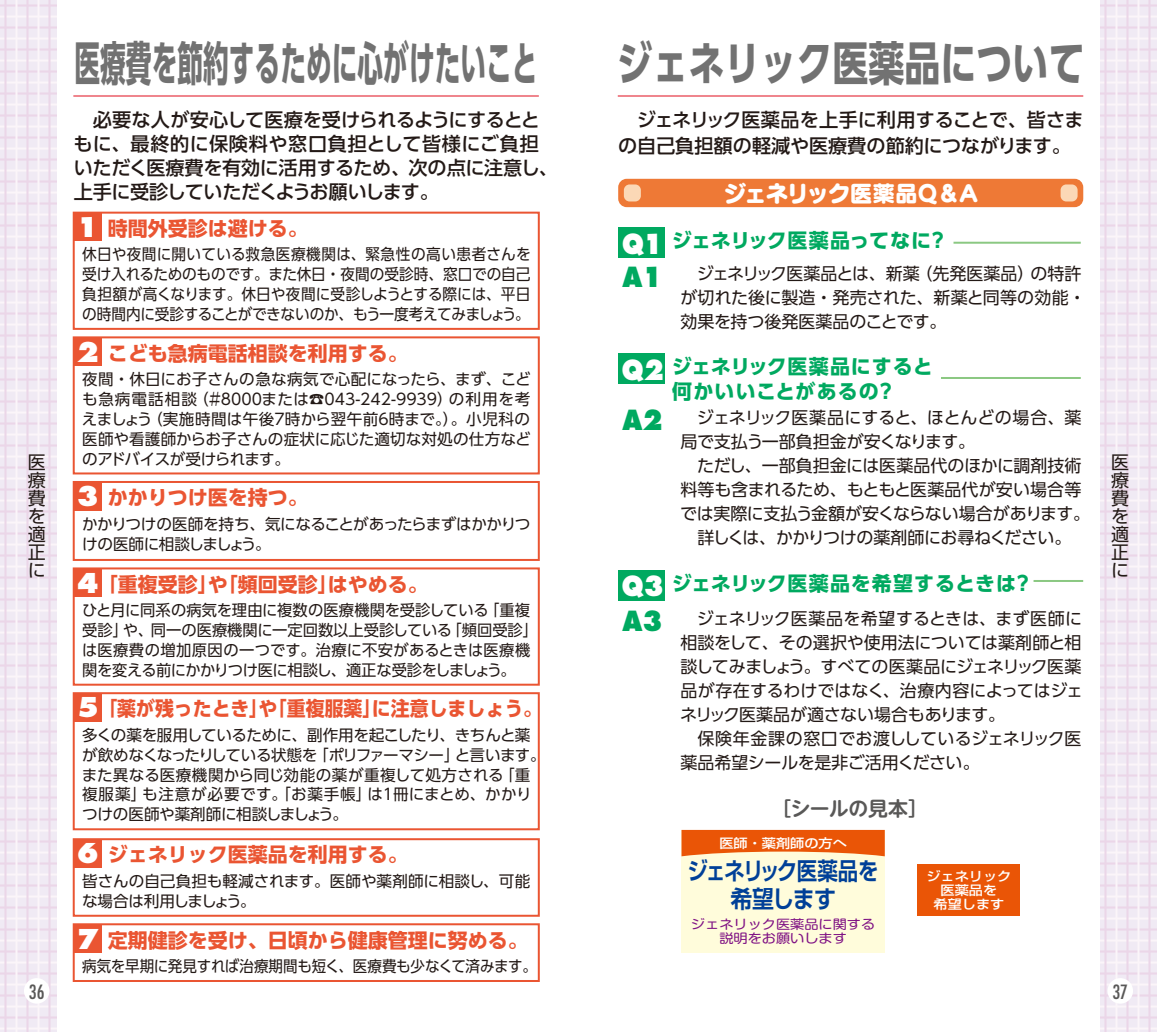
<style>
.page{position:relative;width:1157px;height:1032px;background:#fff}
.page>*{position:absolute;margin:0;border:0;box-sizing:border-box;transform-origin:0 0}
.t1{font:700 46.8px "UD Shin Go Pro";color:#727272;scale:.55 1}
.t2{font:700 46.8px "UD Shin Go Pro";color:#727272;scale:.77 1}
.t3{font:800 27px "Futura";color:#fff;scale:.9 1}
.t4{font:800 26.6px "Futura";color:#fff}
.t5{font:700 24px/28.4px "Shin Go Pro De";letter-spacing:-.07em;color:#004098;text-align:center;scale:.85 1}
.t6{font:22.6px "Seurat Pro EB";letter-spacing:-.05em;color:#fff}
.t7{font:700 20px "UD Shin Go Pro";color:#ea5532}
.t8{font:700 20px/24px "UD Shin Go Pro";letter-spacing:.03em;color:#00a960}
.t9{font:700 20px "UD Shin Go Pro";color:#ea5532;scale:.94 1}
.t10{font:700 20px "UD Shin Go Pro";letter-spacing:-.02em;color:#00a960}
.t11{font:700 19.8px "UD Shin M Go Pro De";letter-spacing:-.005em;color:#595857}
.t12{font:500 19.2px/24px "UD Shin Go Pro";letter-spacing:-.01em;color:#231916}
.t13{font:condensed 19.2px "Futura";color:#595857}
.t14{font:18px/18px "UD Shin Go Pro";color:#231916;text-align:justify}
.t15{font:17px/24px "UD Shin Go Pro";letter-spacing:-.01em;color:#231916}
.t16{font:15.6px/19.8px "UD Shin Go Pro";letter-spacing:-.015em;color:#231916}
.t17{font:15.6px/19.8px "UD Shin Go Pro";letter-spacing:-.015em;color:#231916;text-align:justify;scale:.94 1}
.t18{font:15.6px "UD Shin Go Pro";letter-spacing:-.015em;color:#231916;scale:.93 1}
.t19{font:500 12.8px/14.2px "Shin Go Pro";color:#fff;text-align:center;scale:1.11 1}
.t20{font:12.8px/14.2px "Shin M Go Pro";color:#7f1184;text-align:center;scale:1.11 1}
.s1{font-family:"Futura";font-weight:800;font-size:27px;color:#00a960}
</style>
<div class="page">
<div style="left:0;top:0;width:57px;height:1032px;background:linear-gradient(to right,#f0e7f2,#f1e8f2)"></div>
<div style="left:1100px;top:0;width:57px;height:1032px;background:linear-gradient(to right,#f0e7f2,#f0e8f2)"></div>
<div style="left:24px;top:978px;width:25px;height:25px;background:#fff;border-radius:50%"></div>
<div style="left:1107px;top:978px;width:26px;height:25px;background:#fff;border-radius:50%"></div>
<div style="left:74px;top:213px;width:28px;height:28px;background:#ea5532"></div>
<div style="left:73px;top:212px;width:467px;height:118px;border:2px solid #ea5532"></div>
<div style="left:74px;top:337px;width:28px;height:28px;background:#ea5532"></div>
<div style="left:73px;top:336px;width:467px;height:138px;border:2px solid #ea5532"></div>
<div style="left:74px;top:482px;width:28px;height:28px;background:#ea5532"></div>
<div style="left:73px;top:481px;width:467px;height:80px;border:2px solid #ea5532"></div>
<div style="left:74px;top:568px;width:28px;height:29px;background:#ea5532"></div>
<div style="left:73px;top:567px;width:467px;height:119px;border:2px solid #ea5532"></div>
<div style="left:74px;top:693px;width:28px;height:28px;background:#ea5532"></div>
<div style="left:73px;top:692px;width:467px;height:138px;border:2px solid #ea5532"></div>
<div style="left:74px;top:839px;width:28px;height:28px;background:#ea5532"></div>
<div style="left:73px;top:838px;width:467px;height:79px;border:2px solid #ea5532"></div>
<div style="left:74px;top:924px;width:28px;height:28px;background:#ea5532"></div>
<div style="left:73px;top:923px;width:467px;height:59px;border:2px solid #ea5532"></div>
<div style="left:618px;top:227px;width:47px;height:31px;background:#00a960"></div>
<div style="left:618px;top:353px;width:47px;height:31px;background:#00a960"></div>
<div style="left:618px;top:570px;width:47px;height:31px;background:#00a960"></div>
<hr style="left:953px;top:242px;width:127px;height:2px;background:#8bc882">
<hr style="left:941px;top:377px;width:139px;height:2px;background:#8bc882">
<hr style="left:1033px;top:580px;width:50px;height:2px;background:#8bc882">
<div style="left:618px;top:179px;width:465px;height:28px;background:#ee7936;border-radius:9px"></div>
<div style="left:624px;top:184px;width:17px;height:17px;background:#fbd8b6;border-radius:6px"></div>
<div style="left:1060px;top:184px;width:17px;height:17px;background:#fbd8b6;border-radius:6px"></div>
<hr style="left:618px;top:95px;width:465px;height:2px;background:#ef858d">
<hr style="left:73px;top:95px;width:466px;height:2px;background:#ef858d">
<div style="left:681px;top:830px;width:203px;height:122px;background:#fffcdb"></div>
<svg style="left:681px;top:830px;width:203px;height:26px;background:#ec681e"></svg>
<div style="left:917px;top:864px;width:103px;height:52px;background:#ea5506"></div>
<p class="t14" style="left:28px;top:452px;width:19px">医療費を適正に</p>
<h1 class="t1" style="left:74px;top:25px;width:843px">医療費を節約するために心がけたいこと</h1>
<p class="t12" style="left:73px;top:107px;width:486px">　必要な人が安心して医療を受けられるようにするとともに、最終的に保険料や窓口負担として皆様にご負担いただく医療費を有効に活用するため、次の点に注意し、上手に受診していただくようお願いします。</p>
<h3 class="t4" style="left:77px;top:211px;width:24px">1</h3>
<p class="t7" style="left:108px;top:212px;width:202px">時間外受診は避ける。</p>
<p class="t17" style="left:82px;top:244px;width:478px">休日や夜間に開いている救急医療機関は、緊急性の高い患者さんを受け入れるためのものです。また休日・夜間の受診時、窓口での自己負担額が高くなります。休日や夜間に受診しようとする際には、平日の時間内に受診することができないのか、もう一度考えてみましょう。</p>
<h3 class="t4" style="left:77px;top:335px;width:24px">2</h3>
<p class="t7" style="left:108px;top:337px;width:302px">こども急病電話相談を利用する。</p>
<p class="t16" style="left:82px;top:369px;width:450px;text-align:justify">夜間・休日にお子さんの急な病気で心配になったら、まず、こども急病電話相談（＃8000または☎043-242-9939）の利用を考えましょう（実施時間は午後7時から翌午前6時まで。）。小児科の医師や看護師からお子さんの症状に応じた適切な対処の仕方などのアドバイスが受けられます。</p>
<h3 class="t4" style="left:77px;top:480px;width:24px">3</h3>
<p class="t7" style="left:108px;top:481px;width:202px">かかりつけ医を持つ。</p>
<p class="t16" style="left:82px;top:513px;width:450px">かかりつけの医師を持ち、気になることがあったらまずはかかりつけの医師に相談しましょう。</p>
<h3 class="t4" style="left:77px;top:566px;width:24px">4</h3>
<p class="t7" style="left:98px;top:568px;width:331px">「重複受診」や「頻回受診」はやめる。</p>
<p class="t16" style="left:82px;top:600px;width:458px">ひと月に同系の病気を理由に複数の医療機関を受診している「重複受診」や、同一の医療機関に一定回数以上受診している「頻回受診」は医療費の増加原因の一つです。治療に不安があるときは医療機関を変える前にかかりつけ医に相談し、適正な受診をしましょう。</p>
<h3 class="t4" style="left:77px;top:691px;width:24px">5</h3>
<p class="t9" style="left:98px;top:692px;width:473px">「薬が残ったとき」や「重複服薬」に注意しましょう。</p>
<p class="t16" style="left:82px;top:725px;width:466px">多くの薬を服用しているために、副作用を起こしたり、きちんと薬が飲めなくなったりしている状態を「ポリファーマシー」と言います。また異なる医療機関から同じ効能の薬が重複して処方される「重複服薬」も注意が必要です。「お薬手帳」は1冊にまとめ、かかりつけの医師や薬剤師に相談しましょう。</p>
<h3 class="t4" style="left:77px;top:837px;width:24px">6</h3>
<p class="t7" style="left:108px;top:838px;width:302px">ジェネリック医薬品を利用する。</p>
<p class="t16" style="left:82px;top:871px;width:449px">皆さんの自己負担も軽減されます。医師や薬剤師に相談し、可能な場合は利用しましょう。</p>
<h3 class="t4" style="left:77px;top:922px;width:24px">7</h3>
<p class="t7" style="left:108px;top:923px;width:422px">定期健診を受け、日頃から健康管理に努める。</p>
<p class="t18" style="left:82px;top:953px;width:490px">病気を早期に発見すれば治療期間も短く、医療費も少なくて済みます。</p>
<h1 class="t2" style="left:616px;top:25px;width:610px">ジェネリック医薬品について</h1>
<p class="t12" style="left:618px;top:106px;width:467px;line-height:26.2px">　ジェネリック医薬品を上手に利用することで、皆さまの自己負担額の軽減や医療費の節約につながります。</p>
<h3 class="t6" style="left:723px;top:177px;width:255px">ジェネリック医薬品Q＆A</h3>
<p class="t10" style="left:672px;top:225px;width:277px">ジェネリック医薬品ってなに？</p>
<h2 class="t3" style="left:622px;top:227px;width:48px">Q1</h2>
<p class="t15" style="left:680px;top:261px;width:407px;text-indent:-58px"><span class="s1">A1</span> 　ジェネリック医薬品とは、新薬（先発医薬品）の特許が切れた後に製造・発売された、新薬と同等の効能・効果を持つ後発医薬品のことです。</p>
<h2 class="t3" style="left:621px;top:353px;width:49px">Q2</h2>
<p class="t15" style="left:680px;top:405px;width:411px;text-indent:-58px"><span class="s1">A2</span> 　ジェネリック医薬品にすると、ほとんどの場合、薬局で支払う一部負担金が安くなります。<br>　ただし、一部負担金には医薬品代のほかに調剤技術料等も含まれるため、もともと医薬品代が安い場合等では実際に支払う金額が安くならない場合があります。　詳しくは、かかりつけの薬剤師にお尋ねください。</p>
<h2 class="t3" style="left:621px;top:569px;width:49px">Q3</h2>
<p class="t15" style="left:680px;top:606px;width:404px;text-align:justify;text-indent:-58px"><span class="s1">A3</span> 　ジェネリック医薬品を希望するときは、まず医師に相談をして、その選択や使用法については薬剤師と相談してみましょう。すべての医薬品にジェネリック医薬品が存在するわけではなく、治療内容によってはジェネリック医薬品が適さない場合もあります。</p>
<p class="t15" style="left:680px;top:726px;width:402px;text-indent:17px">保険年金課の窓口でお渡ししているジェネリック医薬品希望シールを是非ご活用ください。</p>
<p class="t8" style="left:672px;top:354px;width:262px">ジェネリック医薬品にすると何かいいことがあるの？</p>
<p class="t8" style="left:672px;top:571px;width:362px">ジェネリック医薬品を希望するときは？</p>
<p class="t11" style="left:771px;top:792px;width:159px">［シールの見本］</p>
<p class="t19" style="left:719px;top:835px;width:116px">医師・薬剤師の方へ</p>
<h3 class="t5" style="left:687px;top:853px;width:226px">ジェネリック医薬品を希望します</h3>
<p class="t19" style="left:926px;top:867px;width:78px">ジェネリック医薬品を<br>希望します</p>
<p class="t20" style="left:691px;top:915px;width:167px">ジェネリック医薬品に関する説明をお願いします</p>
<p class="t14" style="left:1111px;top:452px;width:19px">医療費を適正に</p>
<p class="t13" style="left:29px;top:980px;width:17px">36</p>
<p class="t13" style="left:1112px;top:980px;width:17px">37</p>
</div>
